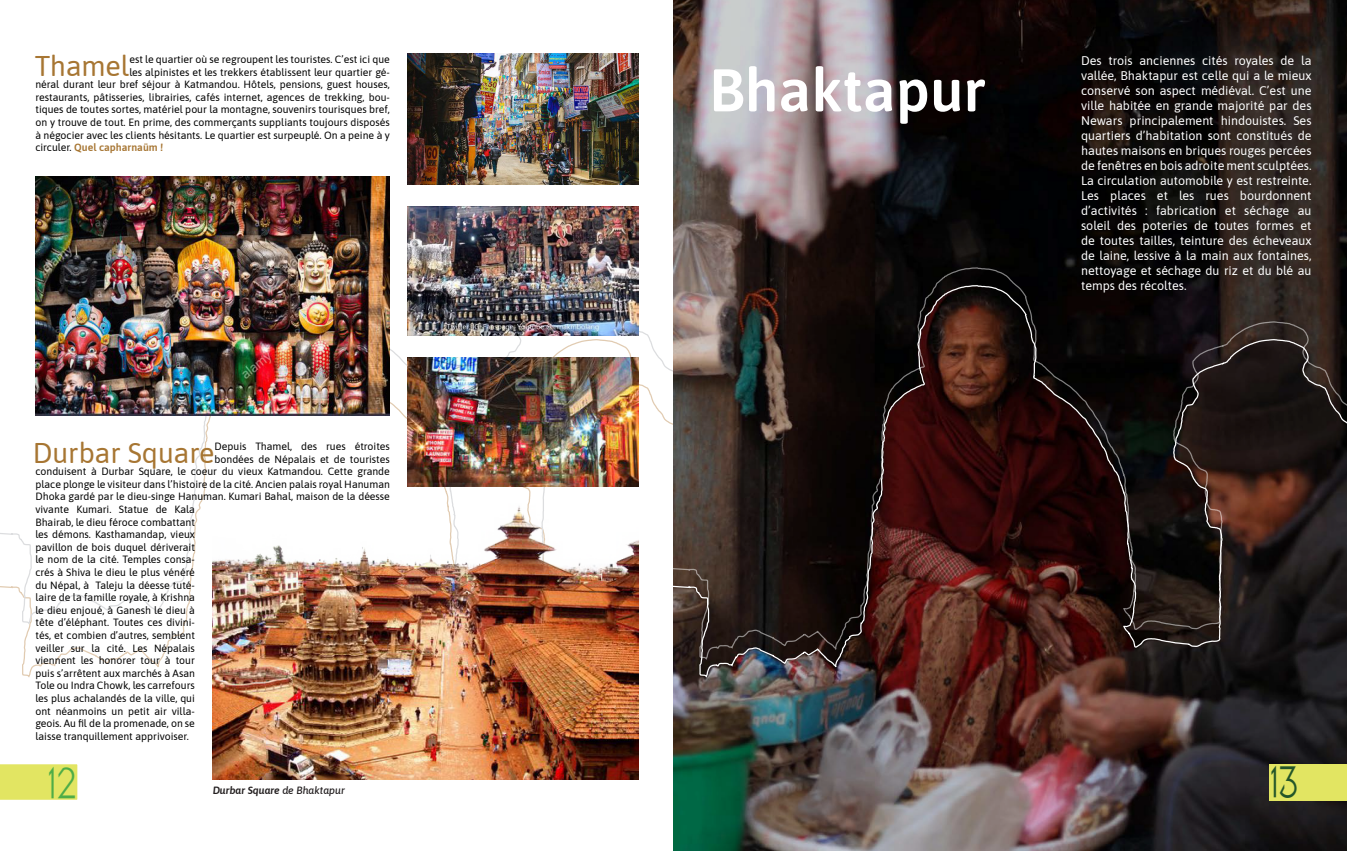
<style>
.page{position:relative;width:1347px;height:851px;background:#fff}
.page>*{position:absolute;margin:0;border:0;box-sizing:border-box;transform-origin:0 0}
.t1{font:600 60px "Asap";color:#fff}
.t2{font:45px "The Queens Gambit";color:#4ead47}
.t3{font:45px "The Queens Gambit";color:#235529}
.t4{font:28.5px "Asap";color:#a77633}
.t5{font:12.5px/15px "Asap";color:#fff;text-align:justify}
.t6{font:10.5px/12.6px "Asap";color:#000001;text-align:right}
.t7{font:600 10.5px "Asap";color:#a77633}
.t8{font:italic 600 10.5px "Asap";color:#231f20}
.s1{font-weight:400;color:#000001}
.s2{font-weight:500}
</style>
<div class="page">
<svg style="left:0;top:231px;width:646px;height:397px"></svg>
<img style="left:213px;top:503px;width:425px;height:276px">
<img style="left:407px;top:53px;width:231px;height:132px">
<img style="left:35px;top:176px;width:355px;height:239px">
<img style="left:673px;top:0;width:673px;height:850px">
<img style="left:407px;top:206px;width:231px;height:130px">
<img style="left:407px;top:357px;width:231px;height:130px">
<img style="left:673px;top:661px;width:673px;height:20px">
<svg style="left:646px;top:267px;width:700px;height:394px;background:#342421"></svg>
<div style="left:0;top:764px;width:78px;height:36px;background:#e2e562"></div>
<div style="left:1269px;top:763px;width:77px;height:37px;background:#e2e562"></div>
<p class="t4" style="left:35px;top:46px;width:96px">Thamel</p>
<p class="t6" style="left:129px;top:52px;width:262px">est le quartier où se regroupent les touristes. C’est ici que</p>
<p class="t6" style="left:129px;top:65px;width:262px">les alpinistes et les trekkers établissent leur quartier gé-</p>
<p class="t6" style="left:35px;top:78px;width:356px">néral durant leur bref séjour à Katmandou. Hôtels, pensions, guest houses,</p>
<p class="t6" style="left:35px;top:90px;width:356px">restaurants, pâtisseries, librairies, cafés internet, agences de trekking, bou-</p>
<p class="t6" style="left:35px;top:103px;width:356px">tiques de toutes sortes, matériel pour la montagne, souvenirs tourisques bref,</p>
<p class="t6" style="left:35px;top:115px;width:356px">on y trouve de tout. En prime, des commerçants suppliants toujours disposés</p>
<p class="t6" style="left:35px;top:128px;width:356px">à négocier avec les clients hésitants. Le quartier est surpeuplé. On a peine à y</p>
<p class="t7" style="left:35px;top:140px;width:129px"><span class="s1">circuler.</span> Quel capharnaüm !</p>
<p class="t4" style="left:33px;top:433px;width:183px">Durbar Square</p>
<p class="t6" style="left:35px;top:439px;width:356px">Depuis Thamel, des rues étroites<br>bondées de Népalais et de touristes<br>conduisent à Durbar Square, le coeur du vieux Katmandou. Cette grande place plonge le visiteur dans l’histoire de la cité. Ancien palais royal Hanuman Dhoka gardé par le dieu-singe Hanuman. Kumari Bahal, maison de la déesse</p>
<p class="t1" style="left:709px;top:48px;width:278px">Bhaktapur</p>
<p class="t5" style="left:1081px;top:52px;width:232px">Des trois anciennes cités royales de la vallée, Bhaktapur est celle qui a le mieux conservé son aspect médiéval. C’est une ville habitée en grande majorité par des Newars principalement hindouistes. Ses quartiers d’habitation sont constitués de hautes maisons en briques rouges percées de fenêtres en bois adroite ment sculptées.<br>La circulation automobile y est restreinte.<br>Les places et les rues bourdonnent d’activités : fabrication et séchage au soleil des poteries de toutes formes et de toutes tailles, teinture des écheveaux de laine, lessive à la main aux fontaines, nettoyage et séchage du riz et du blé au temps des récoltes.</p>
<p class="t6" style="left:35px;top:502px;width:161px;text-align:justify">vivante Kumari. Statue de Kala Bhairab, le dieu féroce combattant les démons. Kasthamandap, vieux pavillon de bois duquel dériverait le nom de la cité. Temples consa&shy;crés à Shiva le dieu le plus vénéré du Népal, à Taleju la déesse tuté&shy;laire de la famille royale, à Krishna le dieu enjoué, à Ganesh le dieu à tête d’éléphant. Toutes ces divini&shy;tés, et combien d’autres, semblent veiller sur la cité. Les Népalais viennent les honorer tour à tour puis s’arrêtent aux marchés à Asan Tole ou Indra Chowk, les carrefours les plus achalandés de la ville, qui ont néanmoins un petit air villa&shy;geois. Au fil de la promenade, on se laisse tranquillement apprivoiser.</p>
<h2 class="t2" style="left:47px;top:755px;width:32px">12</h2>
<p class="t3" style="left:1269px;top:754px;width:32px">13</p>
<p class="t8" style="left:213px;top:782px;width:134px">Durbar Square <span class="s2">de Bhaktapur</span></p>
</div>
